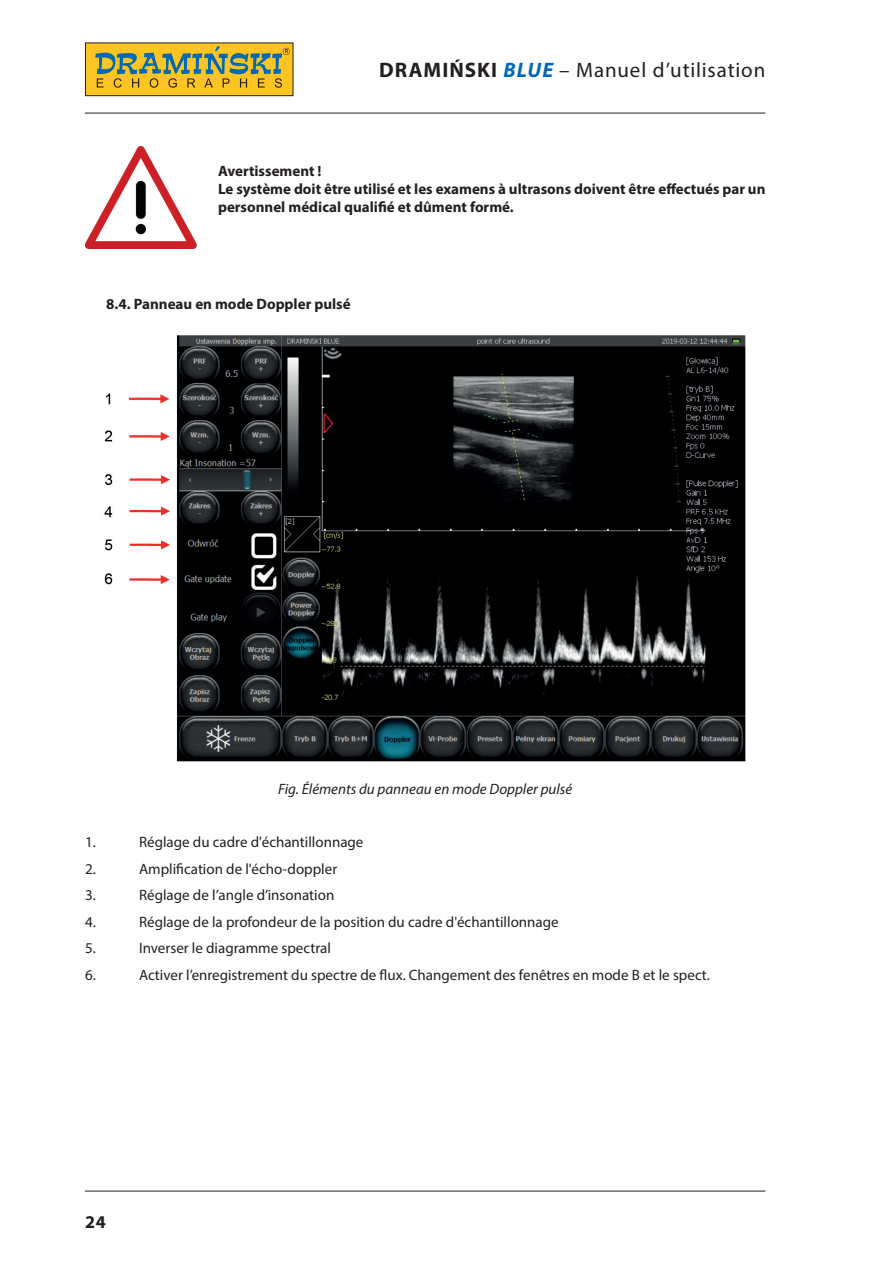
<style>
.page{position:relative;width:893px;height:1263px;background:#fff}
.page>*{position:absolute;margin:0;border:0;box-sizing:border-box;transform-origin:0 0}
.t1{font:21px "Myriad Pro";letter-spacing:.04em;color:#231f20}
.t2{font:700 18px "Myriad Pro";color:#231f20}
.t3{font:15px "Myriad Pro";color:#231f20}
.t4{font:700 15px/18px "Myriad Pro";color:#231f20}
.t5{font:italic 15px "Myriad Pro";color:#231f20}
.s1{font-weight:700}
.s2{font-weight:700;font-style:italic;color:#0168b3}
</style>
<div class="page">
<div style="left:85px;top:43px;width:208px;height:53px;background:#fec422"></div>
<div style="left:85px;top:43px;width:208px;height:53px;border:1px solid #231f20"></div>
<svg style="left:95px;top:46px;width:195px;height:42px"></svg>
<hr style="left:85px;top:1191px;width:680px;height:1px;background:#231f20">
<hr style="left:85px;top:113px;width:680px;height:1px;background:#231f20">
<img style="left:104px;top:335px;width:642px;height:427px">
<img style="left:85px;top:147px;width:112px;height:102px">
<h1 class="t1" style="left:379px;top:57px;width:388px"><span class="s1">DRAMIŃSKI</span> <span class="s2">BLUE</span> – Manuel d’utilisation</h1>
<p class="t4" style="left:218px;top:161px;width:549px">Avertissement !<br>Le système doit être utilisé et les examens à ultrasons doivent être effectués par un personnel médical qualifié et dûment formé.</p>
<p class="t4" style="left:106px;top:295px;width:246px">8.4. Panneau en mode Doppler pulsé</p>
<p class="t5" style="left:278px;top:780px;width:296px">Fig. Éléments du panneau en mode Doppler pulsé</p>
<p class="t3" style="left:85px;top:833px;width:12px">1.</p>
<p class="t3" style="left:139px;top:833px;width:226px">Réglage du cadre d'échantillonnage</p>
<p class="t3" style="left:85px;top:859px;width:12px">2.</p>
<p class="t3" style="left:139px;top:859px;width:200px">Amplification de l'écho-doppler</p>
<p class="t3" style="left:85px;top:886px;width:12px">3.</p>
<p class="t3" style="left:139px;top:886px;width:197px">Réglage de l’angle d’insonation</p>
<p class="t3" style="left:85px;top:912px;width:12px">4.</p>
<p class="t3" style="left:139px;top:912px;width:421px">Réglage de la profondeur de la position du cadre d'échantillonnage</p>
<p class="t3" style="left:85px;top:939px;width:12px">5.</p>
<p class="t3" style="left:139px;top:939px;width:193px">Inverser le diagramme spectral</p>
<p class="t3" style="left:85px;top:965px;width:12px">6.</p>
<p class="t3" style="left:139px;top:965px;width:572px">Activer l’enregistrement du spectre de flux. Changement des fenêtres en mode B et le spect.</p>
<p class="t2" style="left:85px;top:1210px;width:22px">24</p>
</div>
